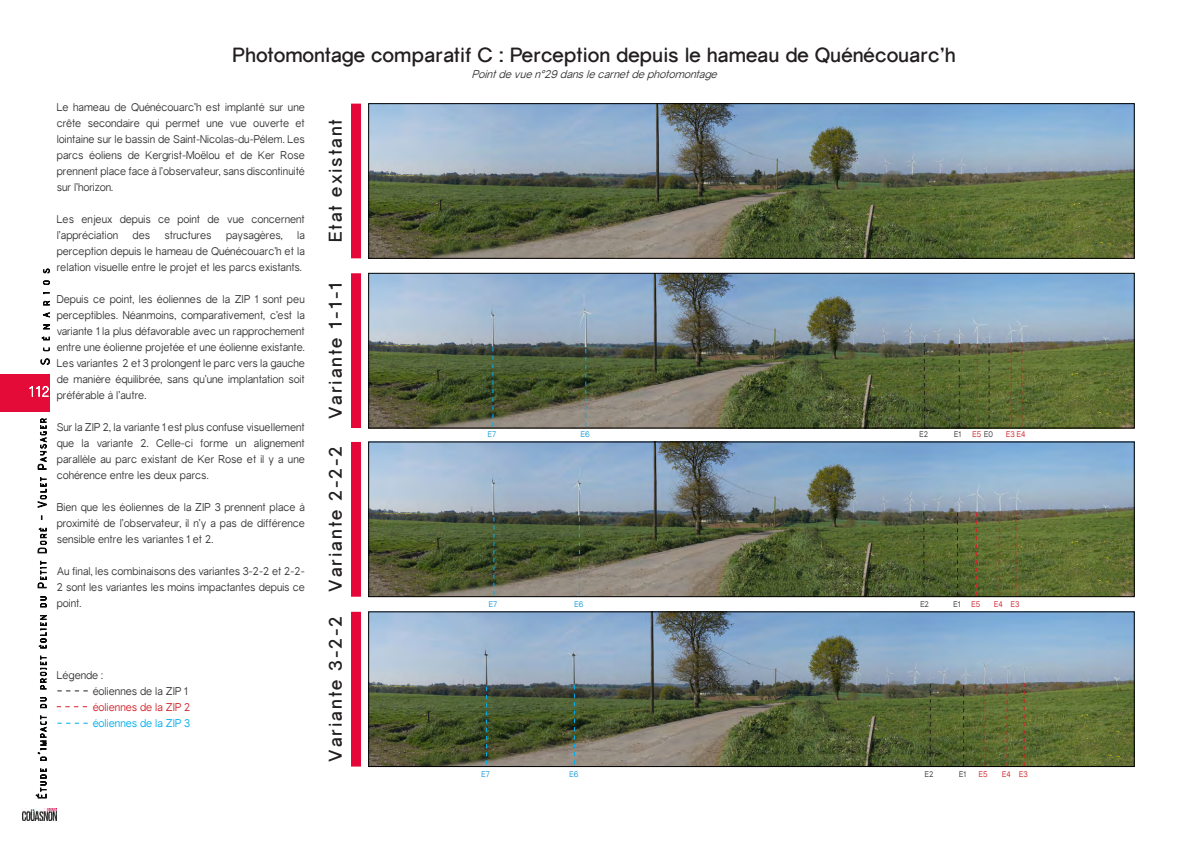
<style>
.page{position:relative;width:1191px;height:842px;background:#fff}
.page>*{position:absolute;margin:0;border:0;box-sizing:border-box;transform-origin:0 0}
.t1{font:700 20px "Gravity";color:#231f20}
.t2{font:700 18px "Gravity";letter-spacing:.1em;color:#231f20}
.t3{font:11px/16px "Gravity";color:#383839;text-align:justify}
.t4{font:italic 11px "Gravity";color:#383839}
.t5{font:11px "Gravity";color:#d1232a}
.t6{font:11px "Gravity";color:#00aeef}
.t7{font:8px "Gravity";color:#d0232a}
.t8{font:8px "Gravity";color:#179dd9}
.t9{font:8px "Gravity";color:#383839}
.s1{color:#383839}
</style>
<div class="page">
<img style="left:23px;top:808px;width:33px;height:13px">
<svg style="left:36px;top:768px;width:10px;height:30px"></svg>
<svg style="left:38px;top:716px;width:9px;height:44px"></svg>
<svg style="left:40px;top:697px;width:6px;height:11px"></svg>
<svg style="left:40px;top:656px;width:7px;height:33px"></svg>
<svg style="left:39px;top:615px;width:7px;height:33px"></svg>
<svg style="left:40px;top:596px;width:6px;height:11px"></svg>
<svg style="left:37px;top:560px;width:10px;height:29px"></svg>
<svg style="left:37px;top:527px;width:10px;height:27px"></svg>
<svg style="left:38px;top:477px;width:8px;height:30px"></svg>
<svg style="left:38px;top:419px;width:8px;height:50px"></svg>
<svg style="left:40px;top:358px;width:10px;height:7px"></svg>
<svg style="left:43px;top:347px;width:7px;height:4px"></svg>
<svg style="left:41px;top:336px;width:9px;height:4px"></svg>
<svg style="left:42px;top:324px;width:9px;height:5px"></svg>
<svg style="left:43px;top:312px;width:7px;height:6px"></svg>
<svg style="left:43px;top:300px;width:7px;height:6px"></svg>
<svg style="left:43px;top:292px;width:7px;height:2px"></svg>
<svg style="left:43px;top:280px;width:7px;height:5px"></svg>
<svg style="left:43px;top:268px;width:7px;height:6px"></svg>
<img style="left:370px;top:443px;width:762px;height:152px">
<div style="left:368px;top:441px;width:766px;height:156px;border:1px solid #000"></div>
<img style="left:370px;top:275px;width:762px;height:151px">
<div style="left:368px;top:273px;width:766px;height:155px;border:1px solid #000"></div>
<img style="left:370px;top:105px;width:762px;height:152px">
<div style="left:368px;top:103px;width:766px;height:156px;border:1px solid #000"></div>
<div style="left:351px;top:442px;width:10px;height:155px;background:#e5073a"></div>
<div style="left:351px;top:273px;width:10px;height:155px;background:#e5073a"></div>
<div style="left:351px;top:104px;width:10px;height:154px;background:#e5073a"></div>
<div style="left:351px;top:612px;width:10px;height:154px;background:#e5073a"></div>
<img style="left:370px;top:613px;width:762px;height:152px">
<div style="left:368px;top:611px;width:766px;height:156px;border:1px solid #000"></div>
<svg style="left:492px;top:347px;width:1px;height:79px"></svg>
<svg style="left:585px;top:349px;width:1px;height:77px"></svg>
<svg style="left:924px;top:343px;width:1px;height:84px"></svg>
<svg style="left:958px;top:344px;width:1px;height:83px"></svg>
<svg style="left:977px;top:344px;width:1px;height:83px"></svg>
<svg style="left:988px;top:343px;width:1px;height:84px"></svg>
<svg style="left:1010px;top:343px;width:1px;height:84px"></svg>
<svg style="left:1021px;top:343px;width:1px;height:84px"></svg>
<svg style="left:493px;top:517px;width:1px;height:78px"></svg>
<svg style="left:486px;top:687px;width:1px;height:77px"></svg>
<svg style="left:579px;top:517px;width:1px;height:78px"></svg>
<svg style="left:574px;top:685px;width:1px;height:79px"></svg>
<svg style="left:923px;top:512px;width:1px;height:84px"></svg>
<svg style="left:957px;top:513px;width:1px;height:83px"></svg>
<svg style="left:976px;top:513px;width:1px;height:82px"></svg>
<svg style="left:998px;top:512px;width:1px;height:83px"></svg>
<svg style="left:1015px;top:511px;width:1px;height:85px"></svg>
<svg style="left:929px;top:684px;width:1px;height:80px"></svg>
<svg style="left:963px;top:685px;width:1px;height:81px"></svg>
<svg style="left:983px;top:685px;width:1px;height:81px"></svg>
<svg style="left:1006px;top:684px;width:1px;height:82px"></svg>
<svg style="left:1023px;top:683px;width:1px;height:83px"></svg>
<svg style="left:57px;top:690px;width:31px;height:1px"></svg>
<svg style="left:57px;top:706px;width:30px;height:1px"></svg>
<svg style="left:57px;top:723px;width:31px;height:1px"></svg>
<div style="left:0;top:374px;width:50px;height:38px;background:#e50b38"></div>
<svg style="left:29px;top:386px;width:20px;height:11px"></svg>
<h1 class="t1" style="left:233px;top:43px;width:725px">Photomontage comparatif C : Perception depuis le hameau de Quénécouarc’h</h1>
<p class="t4" style="left:472px;top:68px;width:250px">Pointde vue n°29 dansle carnetde photomontage</p>
<p class="t3" style="left:57px;top:99px;width:250px">Le hameau de Quénécouarc’h est implanté sur une crête secondaire qui permet une vue ouverte et lointaine sur le bassin de Saint-Nicolas-du-Pélem. Les parcs éoliens de Kergrist-Moëlou et de Ker Rose prennent place face à l’observateur, sans discontinuité sur l’horizon.</p>
<p class="t3" style="left:57px;top:211px;width:250px">Les enjeux depuis ce point de vue concernent l’appréciation</p>
<p class="t3" style="left:57px;top:227px;width:250px;text-indent:240px">la perception depuis le hameau de Quénécouarc’h et la relation visuelle entre le projet et les parcs existants.</p>
<p class="t3" style="left:57px;top:291px;width:250px">Depuis ce point, les éoliennes de la ZIP 1 sont peu perceptibles. Néanmoins, comparativement, c’est la variante 1 la plus défavorable avec un rapprochement entre une éolienne projetée et une éolienne existante.<br>Les variantes 2 et 3 prolongent le parc vers la gauche de manière équilibrée, sans qu’une implantation soit préférable à l’autre.</p>
<p class="t3" style="left:57px;top:419px;width:250px">Sur la ZIP 2, la variante 1 est plus confuse visuellement que la variante 2. Celle-ci forme un alignement parallèle au parc existant de Ker Rose et il y a une cohérence entre les deux parcs.</p>
<p class="t3" style="left:57px;top:499px;width:250px">Bien que les éoliennes de la ZIP 3 prennent place à proximité de l’observateur, il n’y a pas de différence sensible entre les variantes 1 et 2.</p>
<p class="t3" style="left:57px;top:563px;width:250px">Au final, les combinaisons des variantes 3-2-2 et 2-2- 2 sont les variantes les moins impactantes depuis ce point.</p>
<p class="t3" style="left:133px;top:227px;width:19px">des</p>
<p class="t3" style="left:164px;top:227px;width:49px">structures</p>
<p class="t3" style="left:226px;top:227px;width:58px">paysagères,</p>
<p class="t3" style="left:93px;top:667px;width:96px;text-indent:-36px">Légende :<br>éoliennes de la ZIP 1</p>
<p class="t5" style="left:93px;top:701px;width:99px">éoliennes de la ZIP 2</p>
<p class="t6" style="left:93px;top:717px;width:99px">éoliennes de la ZIP 3</p>
<h2 class="t2" style="left:324px;top:242px;width:125px;rotate:-90deg">Etat existant</h2>
<h2 class="t2" style="left:324px;top:419px;width:139px;rotate:-90deg">Variante 1-1-1</h2>
<h2 class="t2" style="left:324px;top:592px;width:147px;rotate:-90deg">Variante 2-2-2</h2>
<h2 class="t2" style="left:324px;top:762px;width:147px;rotate:-90deg">Variante 3-2-2</h2>
<p class="t8" style="left:488px;top:430px;width:10px">E7</p>
<p class="t8" style="left:581px;top:430px;width:10px">E6</p>
<p class="t9" style="left:919px;top:430px;width:10px">E2</p>
<p class="t9" style="left:954px;top:430px;width:8px">E1</p>
<p class="t7" style="left:972px;top:430px;width:22px">E5 <span class="s1">E0</span></p>
<p class="t7" style="left:1006px;top:430px;width:21px">E3 E4</p>
<p class="t8" style="left:489px;top:599px;width:10px">E7</p>
<p class="t8" style="left:574px;top:599px;width:10px">E6</p>
<p class="t9" style="left:920px;top:599px;width:10px">E2</p>
<p class="t9" style="left:953px;top:599px;width:8px">E1</p>
<p class="t7" style="left:971px;top:599px;width:10px">E5</p>
<p class="t7" style="left:994px;top:599px;width:27px">E4 E3</p>
<p class="t8" style="left:481px;top:769px;width:10px">E7</p>
<p class="t8" style="left:569px;top:769px;width:10px">E6</p>
<p class="t9" style="left:924px;top:769px;width:10px">E2</p>
<p class="t9" style="left:959px;top:769px;width:8px">E1</p>
<p class="t7" style="left:978px;top:769px;width:10px">E5</p>
<p class="t7" style="left:1002px;top:769px;width:27px">E4 E3</p>
</div>
